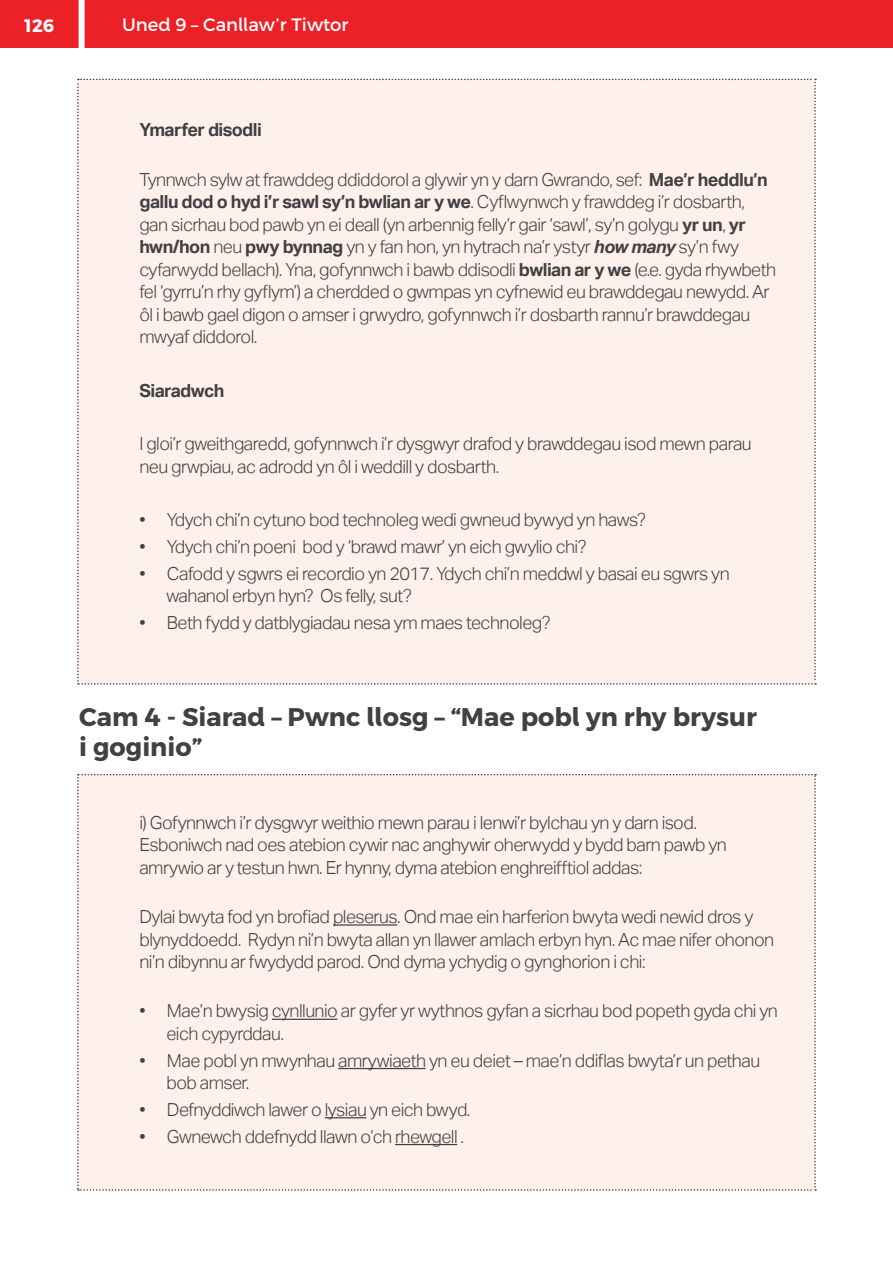
<style>
.page{position:relative;width:893px;height:1263px;background:#fff}
.page>*{position:absolute;margin:0;border:0;box-sizing:border-box;transform-origin:0 0}
.t1{font:700 25.5px/30.6px "Cymraeg";color:#414042}
.t2{font:300 18px/22.5px "Aktiv Grotesk";letter-spacing:-.03em;color:#414042}
.t3{font:700 18px "Aktiv Grotesk";letter-spacing:-.03em;color:#414042}
.t4{font:18px "Cymraeg";color:#fff}
.t5{font:700 18px "Cymraeg";color:#fff}
.s1{font-weight:700}
.s2{font-weight:700;font-style:italic}
</style>
<div class="page">
<div style="left:0;top:0;width:893px;height:48px;background:#ec2027"></div>
<div style="left:79px;top:0;width:6px;height:60px;background:#fff"></div>
<div style="left:77px;top:79px;width:739px;height:606px;background:#fef1eb"></div>
<div style="left:77px;top:774px;width:739px;height:417px;background:#fef1eb"></div>
<hr style="left:333px;top:924px;width:64px;height:2px;background:#414042">
<hr style="left:272px;top:1019px;width:65px;height:1px;background:#414042">
<hr style="left:338px;top:1068px;width:88px;height:1px;background:#414042">
<hr style="left:325px;top:1117px;width:41px;height:1px;background:#414042">
<hr style="left:395px;top:1144px;width:62px;height:1px;background:#414042">
<p class="t5" style="left:24px;top:14px;width:32px">126</p>
<p class="t4" style="left:122px;top:14px;width:228px">Uned 9 – Canllaw’r Tiwtor</p>
<p class="t3" style="left:139px;top:120px;width:124px">Ymarfer disodli</p>
<p class="t2" style="left:139px;top:168px;width:638px">Tynnwch sylw at frawddeg ddiddorol a glywir yn y darn Gwrando, sef: <span class="s1">Mae’r heddlu’n gallu dod o hyd i’r sawl sy’n bwlian ar y we</span>. Cyflwynwch y frawddeg i’r dosbarth, gan sicrhau bod pawb yn ei deall (yn arbennig felly’r gair ‘sawl’, sy’n golygu <span class="s1">yr un</span>, <span class="s1">yr hwn/hon</span> neu <span class="s1">pwy bynnag</span> yn y fan hon, yn hytrach na’r ystyr <span class="s2">how many</span> sy’n fwy cyfarwydd bellach). Yna, gofynnwch i bawb ddisodli <span class="s1">bwlian ar y we</span> (e.e. gyda rhywbeth fel ‘gyrru’n rhy gyflym’) a cherdded o gwmpas yn cyfnewid eu brawddegau newydd. Ar ôl i bawb gael digon o amser i grwydro, gofynnwch i’r dosbarth rannu’r brawddegau mwyaf diddorol.</p>
<p class="t3" style="left:139px;top:380px;width:87px">Siaradwch</p>
<p class="t2" style="left:139px;top:433px;width:614px">I gloi’r gweithgaredd, gofynnwch i’r dysgwyr drafod y brawddegau isod mewn parau neu grwpiau, ac adrodd yn ôl i weddill y dosbarth.</p>
<p class="t2" style="left:139px;top:509px;width:508px">• Ydych chi’n cytuno bod technoleg wedi gwneud bywyd yn haws?</p>
<p class="t2" style="left:139px;top:535px;width:449px">• Ydych chi’n poeni bod y ‘brawd mawr’ yn eich gwylio chi?</p>
<p class="t2" style="left:166px;top:562px;width:565px;text-indent:-27px">• Cafodd y sgwrs ei recordio yn 2017. Ydych chi’n meddwl y basai eu sgwrs yn wahanol erbyn hyn? Os felly, sut?</p>
<p class="t2" style="left:139px;top:611px;width:413px">• Beth fydd y datblygiadau nesa ym maes technoleg?</p>
<h1 class="t1" style="left:79px;top:702px;width:679px">Cam 4 - Siarad – Pwnc llosg – “Mae pobl yn rhy brysur i goginio”</h1>
<p class="t2" style="left:139px;top:811px;width:589px">i) Gofynnwch i’r dysgwyr weithio mewn parau i lenwi’r bylchau yn y darn isod.<br>Esboniwch nad oes atebion cywir nac anghywir oherwydd y bydd barn pawb yn amrywio ar y testun hwn. Er hynny, dyma atebion enghreifftiol addas:</p>
<p class="t2" style="left:139px;top:906px;width:636px">Dylai bwyta fod yn brofiad pleserus. Ond mae ein harferion bwyta wedi newid dros y blynyddoedd. Rydyn ni’n bwyta allan yn llawer amlach erbyn hyn. Ac mae nifer ohonon ni’n dibynnu ar fwydydd parod. Ond dyma ychydig o gynghorion i chi:</p>
<p class="t2" style="left:166px;top:1000px;width:613px;text-indent:-27px">• Mae’n bwysig cynllunio ar gyfer yr wythnos gyfan a sicrhau bod popeth gyda chi yn eich cypyrddau.</p>
<p class="t2" style="left:166px;top:1049px;width:595px;text-indent:-27px">• Mae pobl yn mwynhau amrywiaeth yn eu deiet – mae’n ddiflas bwyta’r un pethau bob amser.</p>
<p class="t2" style="left:139px;top:1098px;width:333px">• Defnyddiwch lawer o lysiau yn eich bwyd.</p>
<p class="t2" style="left:139px;top:1125px;width:326px">• Gwnewch ddefnydd llawn o’ch rhewgell .</p>
</div>
